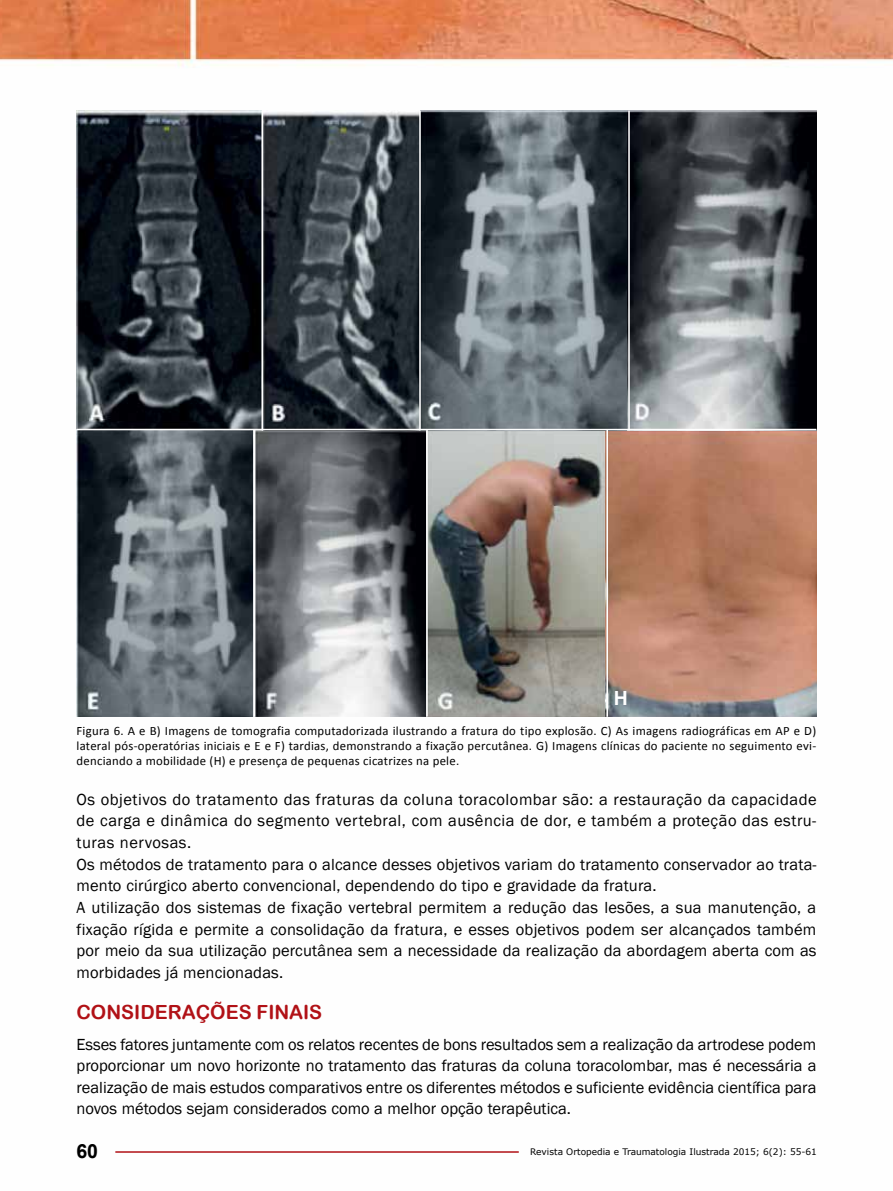
<style>
.page{position:relative;width:893px;height:1191px;background:#fff}
.page>*{position:absolute;margin:0;border:0;box-sizing:border-box;transform-origin:0 0}
.t1{font:19.5px "Arial Rounded MT Bold";color:#b11116}
.t2{font:700 19.5px "Arial";color:#000}
.t3{font:700 19.5px "Arial";color:#fff}
.t4{font:16.5px/21.6px "Franklin Gothic";letter-spacing:.015em;color:#000}
.t5{font:12.75px/15.3px "Calibri";letter-spacing:.02em;color:#000;text-align:justify}
.t6{font:9px "Verdana";color:#000}
</style>
<div class="page">
<img style="left:0;top:0;width:893px;height:1153px">
<hr style="left:115px;top:1151px;width:404px;height:1px;background:#b11116">
<img style="left:77px;top:111px;width:740px;height:606px">
<hr style="left:261px;top:111px;width:2px;height:319px;background:#fff">
<hr style="left:254px;top:429px;width:1px;height:288px;background:#fff">
<hr style="left:426px;top:429px;width:2px;height:287px;background:#fff">
<hr style="left:606px;top:429px;width:2px;height:288px;background:#fff">
<hr style="left:419px;top:111px;width:2px;height:319px;background:#fff">
<hr style="left:628px;top:111px;width:2px;height:319px;background:#fff">
<hr style="left:77px;top:429px;width:739px;height:1px;background:#fff">
<p class="t3" style="left:614px;top:685px;width:16px">H</p>
<p class="t5" style="left:77px;top:723px;width:741px">Figura 6. A e B) Imagens de tomografia computadorizada ilustrando a fratura do tipo explosão. C) As imagens radiográficas em AP e D) lateral pós-operatórias iniciais e E e F) tardias, demonstrando a fixação percutânea. G) Imagens clínicas do paciente no seguimento evi&shy;denciando a mobilidade (H) e presença de pequenas cicatrizes na pele.</p>
<p class="t4" style="left:77px;top:789px;width:742px">Os objetivos do tratamento das fraturas da coluna toracolombar são: a restauração da capacidade de carga e dinâmica do segmento vertebral, com ausência de dor, e também a proteção das estru&shy;turas nervosas.<br>Os métodos de tratamento para o alcance desses objetivos variam do tratamento conservador ao trata&shy;mento cirúrgico aberto convencional, dependendo do tipo e gravidade da fratura.<br>A utilização dos sistemas de fixação vertebral permitem a redução das lesões, a sua manutenção, a fixação rígida e permite a consolidação da fratura, e esses objetivos podem ser alcançados também por meio da sua utilização percutânea sem a necessidade da realização da abordagem aberta com as morbidades já mencionadas.</p>
<p class="t1" style="left:77px;top:1001px;width:247px">CONSIDERAÇÕES FINAIS</p>
<p class="t4" style="left:77px;top:1033px;width:741px;text-align:justify">Esses fatores juntamente com os relatos recentes de bons resultados sem a realização da artrodese podem proporcionar um novo horizonte no tratamento das fraturas da coluna toracolombar, mas é necessária a realização de mais estudos comparativos entre os diferentes métodos e suficiente evidência científica para novos métodos sejam considerados como a melhor opção terapêutica.</p>
<p class="t2" style="left:76px;top:1137px;width:23px">60</p>
<p class="t6" style="left:530px;top:1145px;width:288px">Revista Ortopedia e Traumatologia Ilustrada 2015; 6(2): 55-61</p>
</div>
